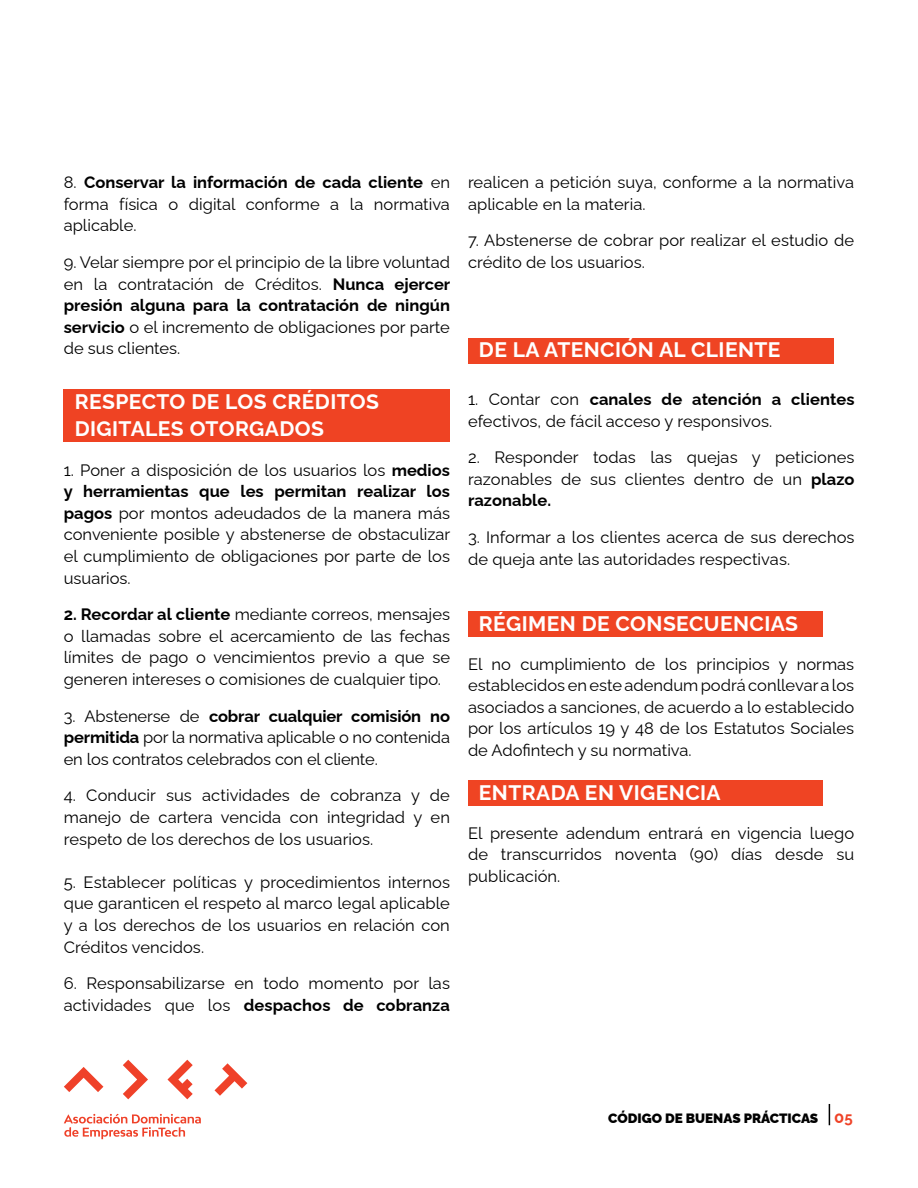
<style>
.page{position:relative;width:918px;height:1188px;background:#fff}
.page>*{position:absolute;margin:0;border:0;box-sizing:border-box;transform-origin:0 0}
.t1{font:700 21px/27px "Raleway";letter-spacing:.02em;color:#fff}
.t2{font:16.5px/21.6px "Raleway";letter-spacing:.005em;color:#000;text-align:justify}
.t3{font:900 13.5px "Raleway";color:#000}
.s1{font-weight:700}
.s2{font-weight:700;font-size:16.5px;color:#ef4227}
.s3{font-weight:700;font-size:15px;color:#ef4227}
</style>
<div class="page">
<svg style="left:64px;top:1067px;width:39px;height:25px"></svg>
<svg style="left:123px;top:1060px;width:25px;height:39px"></svg>
<svg style="left:215px;top:1063px;width:32px;height:33px"></svg>
<svg style="left:167px;top:1060px;width:26px;height:39px"></svg>
<svg style="left:64px;top:1114px;width:137px;height:25px"></svg>
<svg style="left:829px;top:1104px;width:1px;height:21px"></svg>
<div style="left:64px;top:389px;width:386px;height:53px;background:#ef4323"></div>
<div style="left:468px;top:338px;width:365px;height:26px;background:#ef4423"></div>
<div style="left:468px;top:611px;width:355px;height:26px;background:#ef4423"></div>
<div style="left:468px;top:780px;width:355px;height:26px;background:#ef4423"></div>
<p class="t2" style="left:64px;top:170px;width:388px">8. <span class="s1">Conservar la información de cada cliente</span> en forma física o digital conforme a la normativa aplicable.</p>
<p class="t2" style="left:64px;top:250px;width:388px">9. Velar siempre por el principio de la libre voluntad en la contratación de Créditos. <span class="s1">Nunca ejercer presión alguna para la contratación de ningún servicio</span> o el incremento de obligaciones por parte de sus clientes.</p>
<p class="t1" style="left:75px;top:386px;width:306px">RESPECTO DE LOS CRÉDITOS<br>DIGITALES OTORGADOS</p>
<p class="t2" style="left:64px;top:457px;width:388px">1. Poner a disposición de los usuarios los <span class="s1">medios y herramientas que les permitan realizar los pagos</span> por montos adeudados de la manera más conveniente posible y abstenerse de obstaculizar el cumplimiento de obligaciones por parte de los usuarios.</p>
<p class="t2" style="left:64px;top:602px;width:388px"><span class="s1">2. Recordar al cliente</span> mediante correos, mensajes o llamadas sobre el acercamiento de las fechas límites de pago o vencimientos previo a que se generen intereses o comisiones de cualquier tipo.</p>
<p class="t2" style="left:64px;top:703px;width:388px">3. Abstenerse de <span class="s1">cobrar cualquier comisión no permitida</span> por la normativa aplicable o no contenida en los contratos celebrados con el cliente.</p>
<p class="t2" style="left:64px;top:783px;width:388px">4. Conducir sus actividades de cobranza y de manejo de cartera vencida con integridad y en respeto de los derechos de los usuarios.</p>
<p class="t2" style="left:64px;top:869px;width:388px">5. Establecer políticas y procedimientos internos que garanticen el respeto al marco legal aplicable y a los derechos de los usuarios en relación con Créditos vencidos.</p>
<p class="t2" style="left:64px;top:971px;width:388px">6. Responsabilizarse en todo momento por las actividades que los <span class="s1">despachos de cobranza</span></p>
<p class="t2" style="left:468px;top:170px;width:388px">realicen a petición suya, conforme a la normativa aplicable en la materia.</p>
<p class="t2" style="left:468px;top:228px;width:388px">7. Abstenerse de cobrar por realizar el estudio de crédito de los usuarios.</p>
<p class="t1" style="left:479px;top:334px;width:303px">DE LA ATENCIÓN AL CLIENTE</p>
<p class="t2" style="left:468px;top:387px;width:388px">1. Contar con <span class="s1">canales de atención a clientes </span>efectivos, de fácil acceso y responsivos.</p>
<p class="t2" style="left:468px;top:445px;width:388px">2. Responder todas las quejas y peticiones razonables de sus clientes dentro de un <span class="s1">plazo razonable.</span></p>
<p class="t2" style="left:468px;top:525px;width:388px">3. Informar a los clientes acerca de sus derechos de queja ante las autoridades respectivas.</p>
<p class="t1" style="left:479px;top:608px;width:321px">RÉGIMEN DE CONSECUENCIAS</p>
<p class="t2" style="left:468px;top:651px;width:388px">El no cumplimiento de los principios y normas establecidos en este adendum podrá conllevar a los asociados a sanciones, de acuerdo a lo establecido por los artículos 19 y 48 de los Estatutos Sociales de Adofintech y su normativa.</p>
<p class="t1" style="left:479px;top:777px;width:243px">ENTRADA EN VIGENCIA</p>
<p class="t2" style="left:468px;top:820px;width:388px">El presente adendum entrará en vigencia luego de transcurridos noventa (90) días desde su publicación.</p>
<p class="t3" style="left:608px;top:1107px;width:246px">CÓDIGO DE BUENAS PRÁCTICAS <span class="s2">0</span><span class="s3">5</span></p>
</div>
